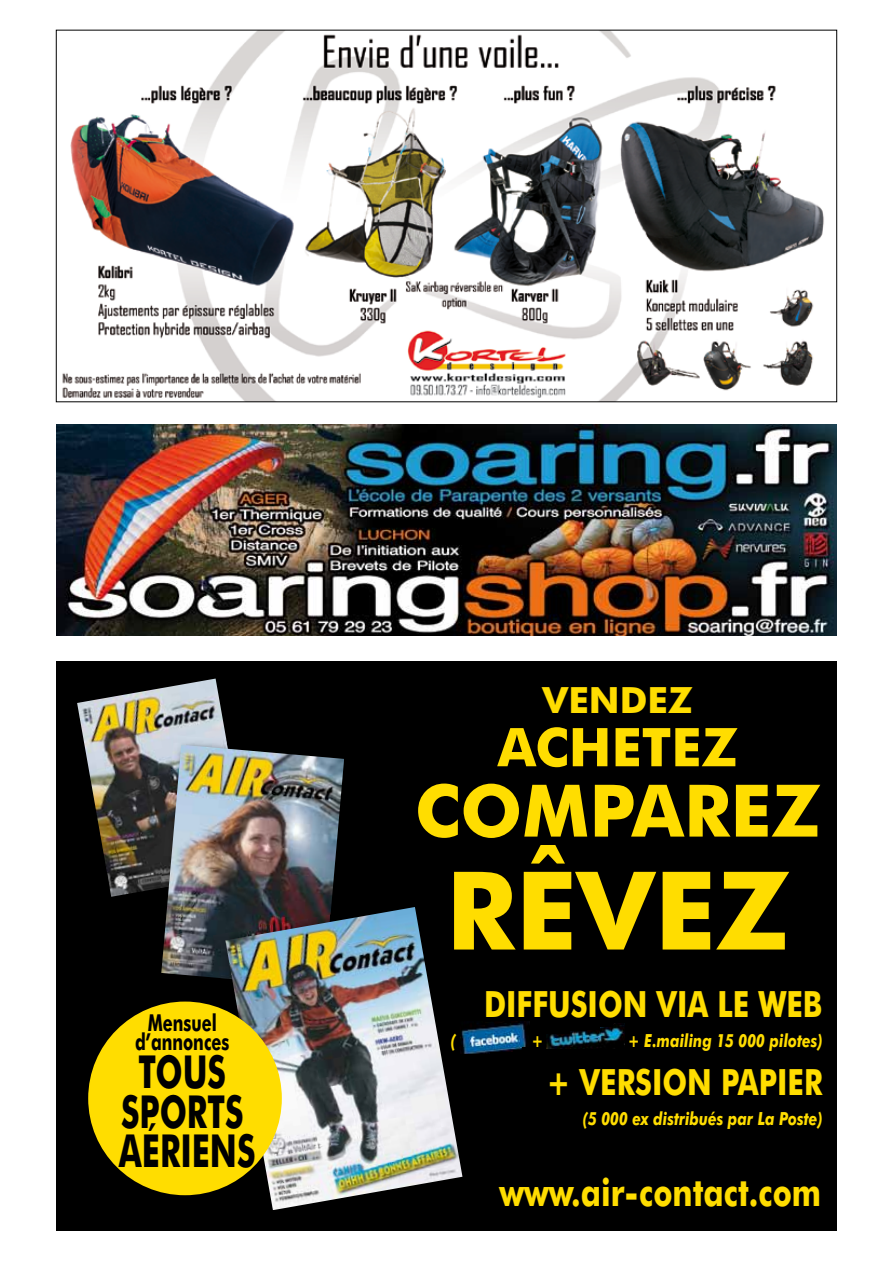
<style>
.page{position:relative;width:893px;height:1263px;background:#fff}
.page>*{position:absolute;margin:0;border:0;box-sizing:border-box;transform-origin:0 0}
.t1{font:700 108.6px "Futura BT";color:#fd0}
.t2{font:700 72.45px "Futura BT";color:#fd0}
.t3{font:700 53.4px "Futura BT";color:#fd0}
.t4{font:700 45.45px/39.5px "Futura BT";color:#000;text-align:center;scale:.7 1}
.t5{font:700 38.55px "Futura BT";color:#fd0;scale:.8 1}
.t6{font:700 36.15px "Futura BT";color:#fd0;scale:.8 1}
.t7{font:700 36.15px "Futura BT";color:#fd0}
.t8{font:700 23.4px/19.6px "Futura BT";color:#000;text-align:center;scale:.7 1}
.t9{font:italic 700 18.15px "Futura BT";color:#fd0;scale:.8 1}
</style>
<div class="page">
<img style="left:56px;top:661px;width:781px;height:570px">
<img style="left:62px;top:32px;width:762px;height:368px">
<img style="left:56px;top:425px;width:781px;height:211px">
<p class="t8" style="left:135px;top:1012px;width:136px">Mensuel d’annonces</p>
<h3 class="t4" style="left:119px;top:1052px;width:197px">TOUS<br>SPORTS<br>AÉRIENS</h3>
<h3 class="t7" style="left:543px;top:678px;width:151px">VENDEZ</h3>
<h3 class="t3" style="left:498px;top:715px;width:242px">ACHETEZ</h3>
<h2 class="t2" style="left:415px;top:767px;width:407px">COMPAREZ</h2>
<h1 class="t1" style="left:446px;top:845px;width:345px">RÊVEZ</h1>
<h3 class="t6" style="left:484px;top:982px;width:425px">DIFFUSION VIA LE WEB</h3>
<p class="t9" style="left:451px;top:1029px;width:8px">(</p>
<p class="t9" style="left:531px;top:1029px;width:17px">+</p>
<p class="t9" style="left:628px;top:1029px;width:245px">+ E.mailing 15 000 pilotes)</p>
<h3 class="t6" style="left:546px;top:1060px;width:347px">+ VERSION PAPIER</h3>
<p class="t9" style="left:583px;top:1107px;width:301px">(5 000 ex distribués par La Poste)</p>
<h3 class="t5" style="left:499px;top:1169px;width:404px">www.air-contact.com</h3>
</div>
